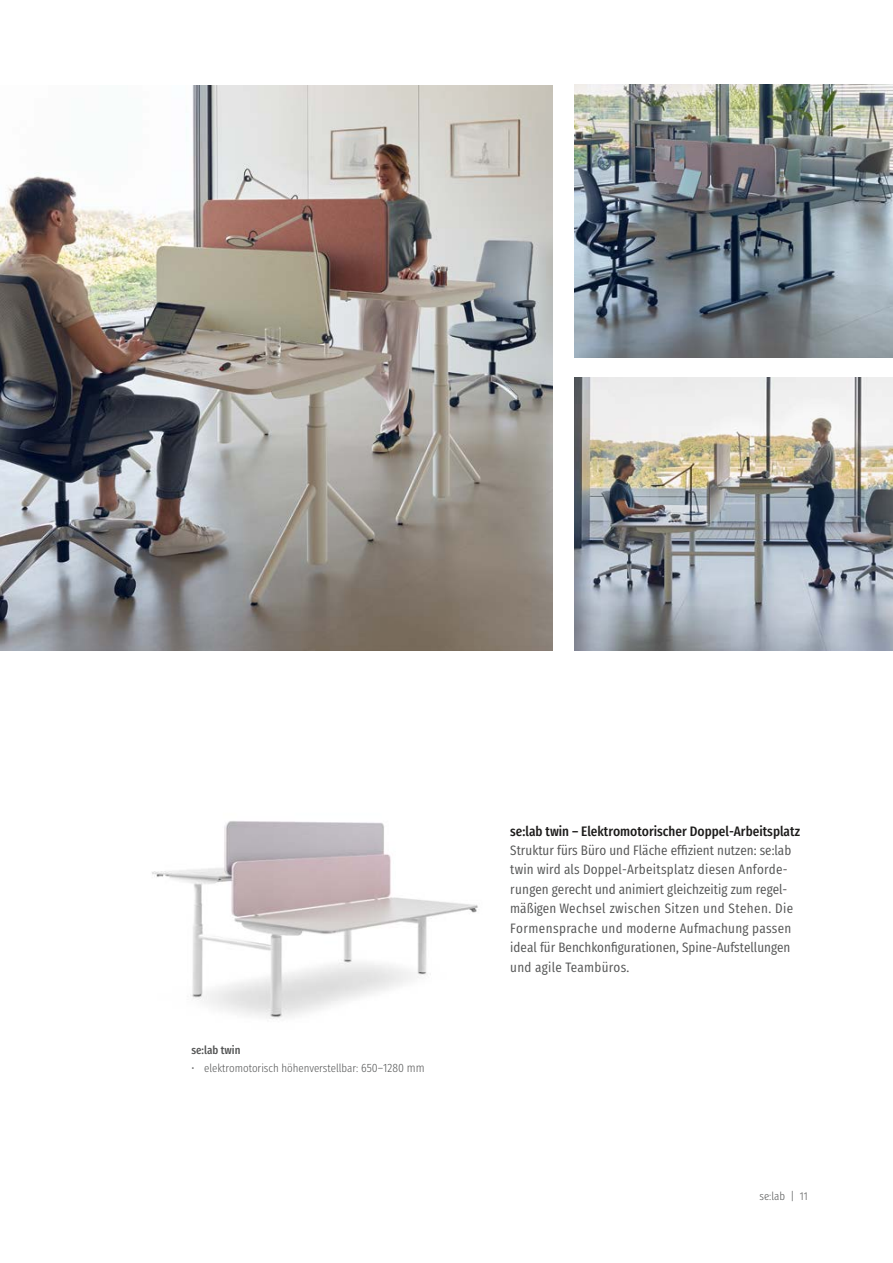
<style>
.page{position:relative;width:893px;height:1263px;background:#fff}
.page>*{position:absolute;margin:0;border:0;box-sizing:border-box;transform-origin:0 0}
.t1{font:13.5px/19.5px "Sedus Text Condensed";letter-spacing:.005em;color:#535454}
.t2{font:700 13.5px "Sedus Text Condensed";color:#1c1b1a}
.t3{font:300 11.25px "Sedus Text Condensed";color:#535454}
.t4{font:700 11.25px "Sedus Text Condensed";color:#535454}
.s1{font-size:12px}
</style>
<div class="page">
<img style="left:574px;top:377px;width:319px;height:273px">
<img style="left:574px;top:85px;width:319px;height:272px">
<img style="left:0;top:86px;width:553px;height:564px">
<img style="left:152px;top:821px;width:326px;height:198px">
<p class="t4" style="left:191px;top:1040px;width:51px">se:lab twin</p>
<p class="t3" style="left:191px;top:1058px;width:235px">• elektromotorisch höhenverstellbar: <span class="s1">650–1280 mm</span></p>
<p class="t2" style="left:510px;top:818px;width:291px">se:lab twin – Elektromotorischer Doppel-Arbeitsplatz</p>
<p class="t1" style="left:510px;top:839px;width:285px">Struktur fürs Büro und Fläche effizient nutzen: se:lab twin wird als Doppel-Arbeitsplatz diesen Anforde&shy;rungen gerecht und animiert gleichzeitig zum regel&shy;mäßigen Wechsel zwischen Sitzen und Stehen. Die Formensprache und moderne Aufmachung passen ideal für Benchkonfigurationen, Spine-Aufstellungen und agile Teambüros.</p>
<p class="t3" style="left:759px;top:1186px;width:50px">se:lab | 11</p>
</div>
